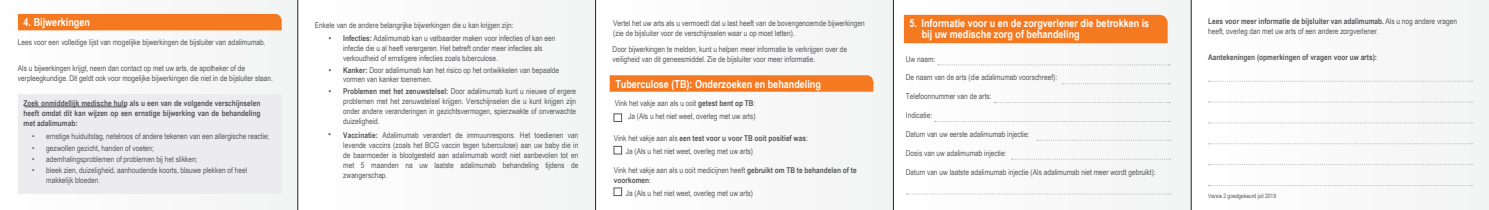
<style>
.page{position:relative;width:1489px;height:210px;background:#fff}
.page>*{position:absolute;margin:0;border:0;box-sizing:border-box;transform-origin:0 0}
.t1{font:700 11px/10.5px "Arial Narrow";color:#fff}
.Body{font:8px/10px "Arial Narrow";color:#57585a}
.Body-2{font:700 8px/10px "Arial Narrow";color:#57585a;text-align:justify}
.Body-3{font:6px "Arial Narrow";color:#57585a}
.s1{font-weight:700}
</style>
<div class="page">
<div style="left:0;top:0;width:298px;height:210px;background:#f9f8f9"></div>
<div style="left:298px;top:0;width:297px;height:210px;background:#f9f9f9"></div>
<div style="left:595px;top:0;width:298px;height:210px;background:#f9f9f9"></div>
<div style="left:893px;top:0;width:298px;height:210px;background:#f9f9f9"></div>
<div style="left:1191px;top:0;width:297px;height:210px;background:#f9f9f9"></div>
<svg style="left:1208px;top:81px;width:264px;height:1px"></svg>
<svg style="left:1208px;top:101px;width:264px;height:1px"></svg>
<svg style="left:1208px;top:122px;width:264px;height:1px"></svg>
<svg style="left:1208px;top:143px;width:264px;height:1px"></svg>
<svg style="left:1208px;top:164px;width:264px;height:1px"></svg>
<svg style="left:1208px;top:185px;width:264px;height:1px"></svg>
<hr style="left:297px;top:0;width:1px;height:210px;background:#231f20">
<hr style="left:595px;top:0;width:1px;height:210px;background:#231f20">
<hr style="left:893px;top:0;width:1px;height:210px;background:#231f20">
<hr style="left:1190px;top:0;width:1px;height:210px;background:#231f20">
<div style="left:903px;top:15px;width:264px;height:28px;background:#f47921"></div>
<svg style="left:937px;top:64px;width:233px;height:1px"></svg>
<svg style="left:1062px;top:83px;width:108px;height:1px"></svg>
<svg style="left:994px;top:102px;width:176px;height:1px"></svg>
<svg style="left:934px;top:121px;width:236px;height:1px"></svg>
<svg style="left:1036px;top:140px;width:134px;height:1px"></svg>
<svg style="left:1011px;top:158px;width:159px;height:1px"></svg>
<svg style="left:906px;top:193px;width:264px;height:1px"></svg>
<svg style="left:609px;top:75px;width:264px;height:17px;background:#f47d28"></svg>
<div style="left:613px;top:146px;width:8px;height:8px;border:1px solid #57585a"></div>
<div style="left:613px;top:188px;width:8px;height:8px;border:1px solid #57585a"></div>
<div style="left:18px;top:94px;width:264px;height:100px;background:#ececee"></div>
<div style="left:18px;top:14px;width:264px;height:16px;background:#f47921"></div>
<hr style="left:25px;top:107px;width:102px;height:1px;background:#57585a">
<h1 class="t1" style="left:24px;top:17px;width:68px">4. Bijwerkingen</h1>
<p class="Body" style="left:18px;top:37px;width:249px">Lees voor een volledige lijst van mogelijke bijwerkingen de bijsluiter van adalimumab.</p>
<p class="Body" style="left:18px;top:62px;width:256px">Als u bijwerkingen krijgt, neem dan contact op met uw arts, de apotheker of de verpleegkundige. Dit geldt ook voor mogelijke bijwerkingen die niet in de bijsluiter staan.</p>
<p class="Body-2" style="left:24px;top:98px;width:238px">Zoek onmiddellijk medische hulp als u een van de volgende verschijnselen heeft omdat dit kan wijzen op een ernstige bijwerking van de behandeling met adalimumab:</p>
<p class="Body" style="left:32px;top:131px;width:239px">• ernstige huiduitslag, netelroos of andere tekenen van een allergische reactie;</p>
<p class="Body" style="left:32px;top:142px;width:123px">• gezwollen gezicht, handen of voeten;</p>
<p class="Body" style="left:32px;top:154px;width:167px">• ademhalingsproblemen of problemen bij het slikken;</p>
<p class="Body" style="left:46px;top:165px;width:202px;text-indent:-14px">• bleek zien, duizeligheid, aanhoudende koorts, blauwe plekken of heel makkelijk bloeden.</p>
<p class="Body" style="left:315px;top:20px;width:200px">Enkele van de andere belangrijke bijwerkingen die u kan krijgen zijn:</p>
<p class="Body" style="left:343px;top:33px;width:214px"><span class="s1">Infecties:</span> Adalimumab kan u vatbaarder maken voor infecties of kan een infectie die u al heeft verergeren. Het betreft onder meer infecties als verkoudheid of ernstigere infecties zoals tuberculose.</p>
<p class="Body" style="left:343px;top:64px;width:217px"><span class="s1">Kanker:</span> Door adalimumab kan het risico op het ontwikkelen van bepaalde vormen van kanker toenemen.</p>
<p class="Body" style="left:343px;top:86px;width:234px;text-align:justify"><span class="s1">Problemen met het zenuwstelsel:</span> Door adalimumab kunt u nieuwe of ergere problemen met het zenuwstelsel krijgen. Verschijnselen die u kunt krijgen zijn onder andere veranderingen in gezichtsvermogen, spierzwakte of onverwachte duizeligheid.</p>
<p class="Body" style="left:343px;top:130px;width:236px;text-align:justify"><span class="s1">Vaccinatie:</span> Adalimumab verandert de immuunrespons. Het toedienen van levende vaccins (zoals het BCG vaccin tegen tuberculose) aan uw baby die in de baarmoeder is blootgesteld aan adalimumab wordt niet aanbevolen tot en met 5 maanden na uw laatste adalimumab behandeling tijdens de zwangerschap.</p>
<p class="Body" style="left:613px;top:18px;width:253px">Vertel het uw arts als u vermoedt dat u last heeft van de bovengenoemde bijwerkingen (zie de bijsluiter voor de verschijnselen waar u op moet letten).</p>
<p class="Body" style="left:612px;top:44px;width:236px">Door bijwerkingen te melden, kunt u helpen meer informatie te verkrijgen over de veiligheid van dit geneesmiddel. Zie de bijsluiter voor meer informatie.</p>
<h1 class="t1" style="left:615px;top:78px;width:207px">Tuberculose (TB): Onderzoeken en behandeling</h1>
<p class="Body" style="left:614px;top:97px;width:142px;line-height:12.3px;text-align:right">Vink het vakje aan als u ooit <span class="s1">getest bent op TB</span>:<br>Ja (Als u het niet weet, overleg met uw arts)</p>
<p class="Body" style="left:625px;top:132px;width:184px;line-height:12.8px;text-indent:-12px">Vink het vakje aan als <span class="s1">een test voor u voor TB ooit positief was</span>:<br>Ja (Als u het niet weet, overleg met uw arts)</p>
<p class="Body" style="left:613px;top:165px;width:244px">Vink het vakje aan als u ooit medicijnen heeft <span class="s1">gebruikt om TB te behandelen of te voorkomen</span>:</p>
<p class="Body" style="left:625px;top:187px;width:129px">Ja (Als u het niet weet, overleg met uw arts)</p>
<h1 class="t1" style="left:921px;top:17px;width:229px;text-indent:-12px">5. Informatie voor u en de zorgverlener die betrokken is bij uw medische zorg of behandeling</h1>
<p class="Body" style="left:905px;top:53px;width:31px">Uw naam:</p>
<p class="Body" style="left:905px;top:72px;width:153px">De naam van de arts (die adalimumab voorschreef):</p>
<p class="Body" style="left:905px;top:91px;width:87px">Telefoonnummer van de arts:</p>
<p class="Body" style="left:905px;top:110px;width:28px">Indicatie:</p>
<p class="Body" style="left:905px;top:129px;width:125px">Datum van uw eerste adalimumab injectie:</p>
<p class="Body" style="left:905px;top:148px;width:102px">Dosis van uw adalimumab injectie:</p>
<p class="Body" style="left:905px;top:166px;width:251px">Datum van uw laatste adalimumab injectie (Als adalimumab niet meer wordt gebruikt):</p>
<p class="Body" style="left:1208px;top:16px;width:250px"><span class="s1">Lees voor meer informatie de bijsluiter van adalimumab.</span> Als u nog andere vragen heeft, overleg dan met uw arts of een andere zorgverlener.</p>
<p class="Body-2" style="left:1208px;top:52px;width:170px">Aantekeningen (opmerkingen of vragen voor uw arts):</p>
<p class="Body-3" style="left:1208px;top:191px;width:69px">Versie 2 goedgekeurd juli 2019</p>
</div>
